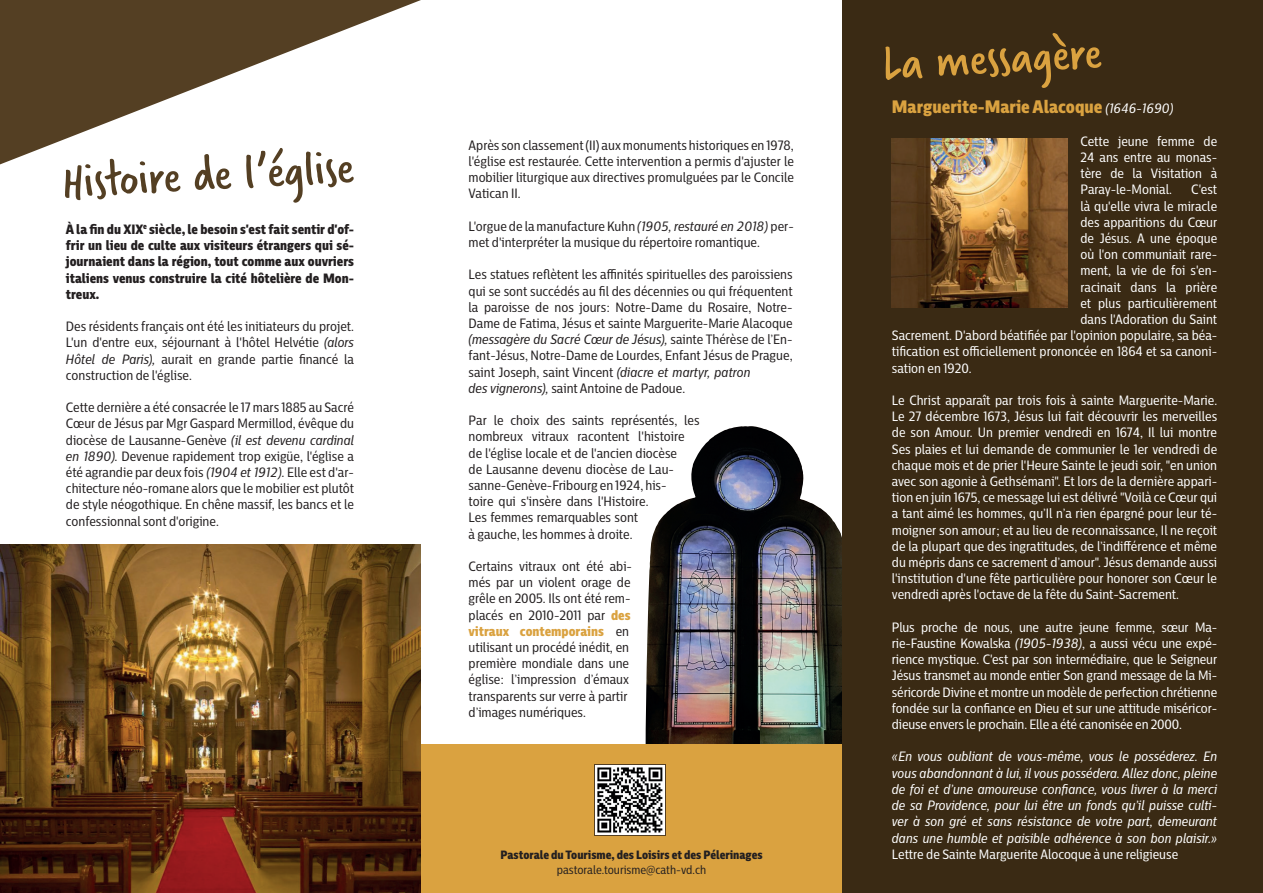
<style>
.page{position:relative;width:1263px;height:893px;background:#fff}
.page>*{position:absolute;margin:0;border:0;box-sizing:border-box;transform-origin:0 0}
.t1{font:52.5px "Verveine";color:#543f23}
.t2{font:52.5px "Verveine";color:#daa240}
.t3{font:18px "Centrale Sans Cnd X Bold";color:#daa240}
.t4{font:13.5px/16.2px "Centrale Sans Cnd";color:#231f20;text-align:justify}
.t5{font:13.5px/16.2px "Centrale Sans Cnd";color:#fff;text-align:justify}
.t6{font:italic 13.5px/16.2px "Centrale Sans Cnd";color:#fff;text-align:justify}
.t7{font:13.5px/16.2px "Centrale Sans Cnd X Bold";color:#231f20;text-align:justify}
.t8{font:13.5px "Centrale Sans Cnd X Bold";color:#daa240}
.t9{font:12px "Centrale Sans Cnd X Bold";color:#231f20}
.t10{font:12px "Centrale Sans Cnd";color:#231f20}
.s1{font-style:italic}
.s2{font-family:"Centrale Sans Cnd X Bold";color:#daa240}
.s3{font-family:"Centrale Sans Cnd";color:#231f20}
.s4{font-family:"Centrale Sans Cnd";font-style:italic;font-size:13.5px;color:#fff}
</style>
<div class="page">
<img style="left:646px;top:426px;width:196px;height:318px">
<svg style="left:0;top:1px;width:418px;height:163px"></svg>
<div style="left:842px;top:0;width:421px;height:893px;background:#3a2a14"></div>
<div style="left:421px;top:744px;width:421px;height:149px;background:#daa240"></div>
<hr style="left:0;top:0;width:421px;height:1px;background:#543f23">
<img style="left:892px;top:139px;width:176px;height:168px">
<div style="left:594px;top:764px;width:72px;height:72px;background:#fff"></div>
<img style="left:597px;top:767px;width:66px;height:66px">
<img style="left:0;top:544px;width:421px;height:349px">
<h1 class="t1" style="left:60px;top:146px;width:294px;rotate:-3deg">Histoire de l’église</h1>
<p class="t7" style="left:66px;top:221px;width:290px">À la fin du XIX<sup>e</sup> siècle, le besoin s'est fait sentir d'of&shy;frir un lieu de culte aux visiteurs étrangers qui sé&shy;journaient dans la région, tout comme aux ouvriers italiens venus construire la cité hôtelière de Mon&shy;treux.</p>
<p class="t4" style="left:66px;top:318px;width:290px">Des résidents français ont été les initiateurs du projet.<br>L'un d'entre eux, séjournant à l'hôtel Helvétie <span class="s1">(alors Hôtel de Paris),</span> aurait en grande partie financé la construction de l'église.</p>
<p class="t4" style="left:66px;top:399px;width:290px">Cette dernière a été consacrée le 17 mars 1885 au Sacré Cœur de Jésus par Mgr Gaspard Mermillod, évêque du diocèse de Lausanne-Genève <span class="s1">(il est devenu cardinal en 1890).</span> Devenue rapidement trop exigüe, l'église a été agrandie par deux fois <span class="s1">(1904 et 1912).</span> Elle est d'ar&shy;chitecture néo-romane alors que le mobilier est plutôt de style néogothique. En chêne massif, les bancs et le confessionnal sont d'origine.</p>
<p class="t4" style="left:469px;top:137px;width:327px">Après son classement (II) aux monuments historiques en 1978, l'église est restaurée. Cette intervention a permis d'ajuster le mobilier liturgique aux directives promulguées par le Concile Vatican II.</p>
<p class="t4" style="left:469px;top:218px;width:327px">L'orgue de la manufacture Kuhn <span class="s1">(1905, restauré en 2018)</span> per&shy;met d'interpréter la musique du répertoire romantique.</p>
<p class="t4" style="left:469px;top:266px;width:326px;text-align:left">Les statues reflètent les affinités spirituelles des paroissiens qui se sont succédés au fil des décennies ou qui fréquentent la paroisse de nos jours : Notre-Dame du Rosaire, Notre-Dame de Fatima, Jésus et sainte Marguerite-Marie Alacoque <span class="s1">(messagère du Sacré Cœur de Jésus),</span> sainte Thérèse de l’En&shy;fant-Jésus, Notre-Dame de Lourdes, Enfant Jésus de Prague, saint Joseph, saint Vincent <span class="s1">(diacre et martyr, patron<br>des vignerons),</span> saint Antoine de Padoue.</p>
<p class="t4" style="left:469px;top:412px;width:233px;text-align:left">Par le choix des saints représentés, les nombreux vitraux racontent l'histoire de l'église locale et de l'ancien diocèse<br>de Lausanne devenu diocèse de Lau&shy;sanne-Genève-Fribourg en 1924, his-<br>toire qui s'insère dans l'Histoire.<br>Les femmes remarquables sont<br>à gauche, les hommes à droite.</p>
<p class="t4" style="left:469px;top:558px;width:165px">Certains vitraux ont été abi&shy;més par un violent orage de grêle en 2005. Ils ont été rem&shy;placés en 2010-2011 par <span class="s2">des</span></p>
<p class="t8" style="left:469px;top:622px;width:162px">vitraux contemporains <span class="s3">en</span></p>
<p class="t4" style="left:469px;top:639px;width:162px">utilisant un procédé inédit, en première mondiale dans une église : l’impression d’émaux transparents sur verre à partir d’images numériques.</p>
<p class="t9" style="left:500px;top:847px;width:264px">Pastorale du Tourisme, des Loisirs et des Pélerinages</p>
<p class="t10" style="left:557px;top:862px;width:151px">pastorale.tourisme@cath-vd.ch</p>
<h1 class="t2" style="left:880px;top:27px;width:221px;rotate:-3deg">La messagère</h1>
<h2 class="t3" style="left:892px;top:95px;width:283px">Marguerite-Marie Alacoque <span class="s4">(1646-1690)</span></h2>
<p class="t5" style="left:1080px;top:133px;width:138px">Cette jeune femme de 24 ans entre au monas&shy;tère de la Visitation à Paray-le-Monial.</p>
<p class="t5" style="left:1191px;top:181px;width:27px">C'est</p>
<p class="t5" style="left:1080px;top:198px;width:138px">là qu'elle vivra le miracle</p>
<p class="t5" style="left:1080px;top:214px;width:138px">des apparitions du Cœur</p>
<p class="t5" style="left:1080px;top:230px;width:138px">de Jésus. A une époque</p>
<p class="t5" style="left:1080px;top:246px;width:138px">où l'on communiait rare-</p>
<p class="t5" style="left:1080px;top:262px;width:138px">ment, la vie de foi s'en-</p>
<p class="t5" style="left:1080px;top:279px;width:138px">racinait dans la prière</p>
<p class="t5" style="left:1080px;top:295px;width:138px">et plus particulièrement</p>
<p class="t5" style="left:1080px;top:311px;width:138px">dans l'Adoration du Saint</p>
<p class="t5" style="left:892px;top:327px;width:327px">Sacrement. D'abord béatifiée par l'opinion populaire, sa béa-</p>
<p class="t5" style="left:892px;top:343px;width:327px">tification est officiellement prononcée en 1864 et sa canoni-</p>
<p class="t5" style="left:892px;top:360px;width:81px">sation en 1920.</p>
<p class="t5" style="left:892px;top:392px;width:327px">Le Christ apparaît par trois fois à sainte Marguerite-Marie.<br>Le 27 décembre 1673, Jésus lui fait découvrir les merveilles de son Amour. Un premier vendredi en 1674, Il lui montre Ses plaies et lui demande de communier le 1er vendredi de chaque mois et de prier l'Heure Sainte le jeudi soir, "en union avec son agonie à Gethsémani". Et lors de la dernière appari&shy;tion en juin 1675, ce message lui est délivré "Voilà ce Cœur qui a tant aimé les hommes, qu’Il n’a rien épargné pour leur té&shy;moigner son amour ; et au lieu de reconnaissance, Il ne reçoit de la plupart que des ingratitudes, de l’indifférence et même du mépris dans ce sacrement d’amour". Jésus demande aussi l'institution d'une fête particulière pour honorer son Cœur le vendredi après l'octave de la fête du Saint-Sacrement.</p>
<p class="t5" style="left:892px;top:619px;width:327px">Plus proche de nous, une autre jeune femme, sœur Ma&shy;rie-Faustine Kowalska <span class="s1">(1905-1938)</span>, a aussi vécu une expé&shy;rience mystique. C'est par son intermédiaire, que le Seigneur Jésus transmet au monde entier Son grand message de la Mi&shy;séricorde Divine et montre un modèle de perfection chrétienne fondée sur la confiance en Dieu et sur une attitude miséricor&shy;dieuse envers le prochain. Elle a été canonisée en 2000.</p>
<p class="t6" style="left:892px;top:748px;width:327px">« En vous oubliant de vous-même, vous le posséderez. En vous abandonnant à lui, il vous possédera. Allez donc, pleine de foi et d’une amoureuse confiance, vous livrer à la merci de sa Providence, pour lui être un fonds qu’il puisse culti&shy;ver à son gré et sans résistance de votre part, demeurant dans une humble et paisible adhérence à son bon plaisir.»</p>
<p class="t5" style="left:892px;top:846px;width:288px">Lettre de Sainte Marguerite Alocoque à une religieuse</p>
</div>
